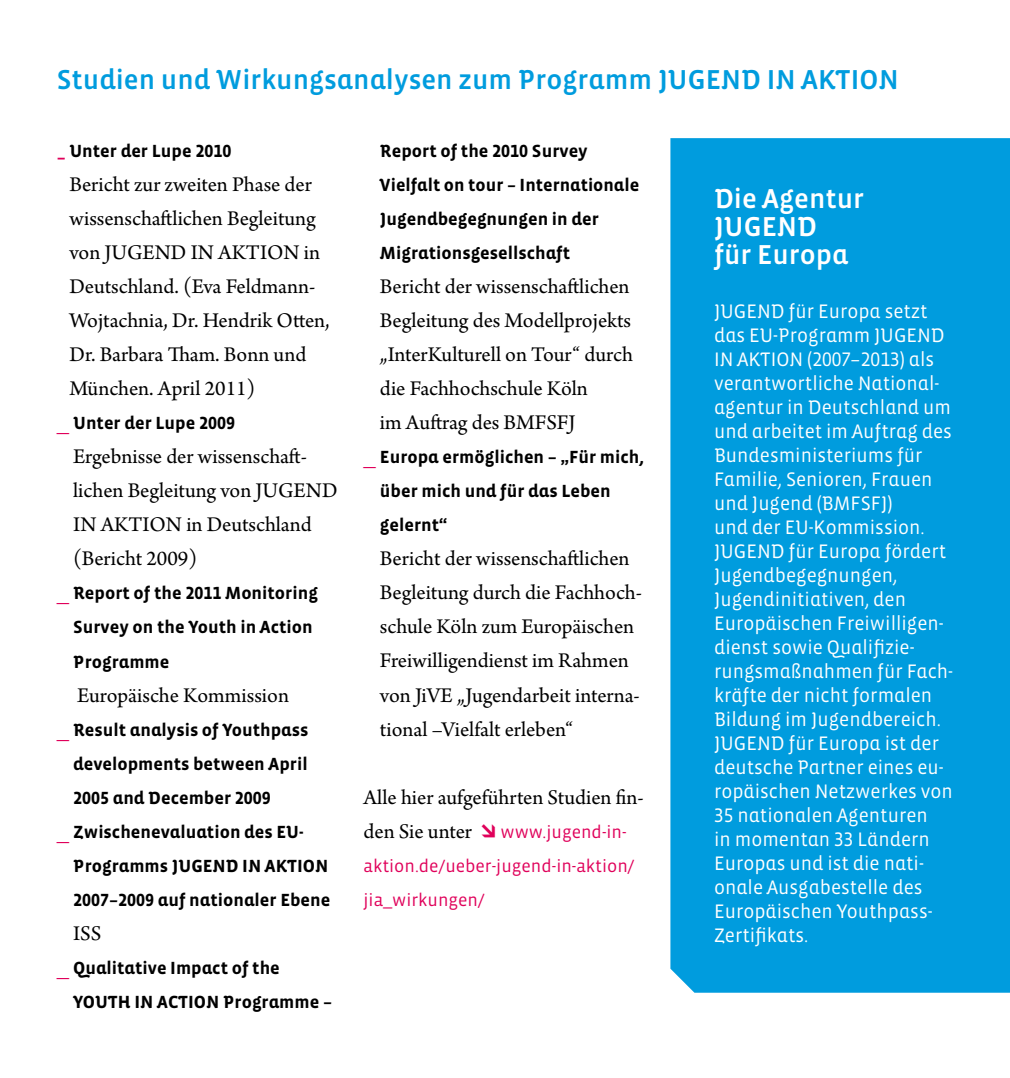
<style>
.page{position:relative;width:1010px;height:1078px;background:#fff}
.page>*{position:absolute;margin:0;border:0;box-sizing:border-box;transform-origin:0 0}
.t1{font:28px "Vista Sans Alt Med";color:#009cde}
.t2{font:28px/28px "Vista Sans Alt Med";color:#fff}
.t3{font:22px/34px "Arno Pro";color:#000}
.t4{font:20px/24px "Vista Sans Alt";color:#fff}
.t5{font:700 18px/34px "Vista Sans Alt";color:#000}
.t6{font:18px/34px "Vista Sans";color:#e0005a}
.s1{color:#e0005a}
.s2{font-family:"Arno Pro";font-weight:400;font-size:22px;color:#e0005a}
.s3{font-family:"Arno Pro";font-size:22px;color:#000}
</style>
<div class="page">
<div style="left:670px;top:138px;width:339px;height:854px;background:#009cde"></div>
<p class="t1" style="left:57px;top:65px;width:630px">Studien und Wirkungsanalysen zum Programm JUGEND</p>
<p class="t1" style="left:766px;top:65px;width:68px">IN AKTION</p>
<p class="t5" style="left:57px;top:134px;width:176px"><span class="s1">_</span> Unter der Lupe 2010</p>
<p class="t3" style="left:69px;top:169px;width:262px">Bericht zur zweiten Phase der wissenschaftlichen Begleitung von JUGEND IN AKTION in<br>Deutschland. (Eva Feldmann-<br>Wojtachnia, Dr. Hendrik Otten,<br>Dr. Barbara Tham. Bonn und<br>München. April 2011)</p>
<p class="t5" style="left:57px;top:406px;width:180px"><span class="s2">_</span> Unter der Lupe 2009</p>
<p class="t3" style="left:73px;top:441px;width:266px">Ergebnisse der wissenschaft&shy;lichen Begleitung von JUGEND<br>IN AKTION in Deutschland (Bericht 2009)</p>
<p class="t5" style="left:73px;top:576px;width:246px;text-indent:-16px"><span class="s2">_</span> Report of the 2011 Monitoring<br>Survey on the Youth in Action<br>Programme</p>
<p class="t3" style="left:77px;top:679px;width:213px">Europäische Kommission</p>
<p class="t5" style="left:57px;top:712px;width:253px"><span class="s2">_</span> Result analysis of Youthpass</p>
<p class="t5" style="left:73px;top:746px;width:236px">developments -between April</p>
<p class="t5" style="left:73px;top:780px;width:199px">2005 and December 2009</p>
<p class="t5" style="left:57px;top:814px;width:248px"><span class="s2">_</span> Zwischenevaluation des EU-</p>
<p class="t5" style="left:73px;top:848px;width:256px">Programms JUGEND IN AKTION</p>
<p class="t5" style="left:73px;top:882px;width:259px">2007–2009 auf nationaler Ebene</p>
<p class="t3" style="left:73px;top:917px;width:30px">ISS</p>
<p class="t5" style="left:73px;top:950px;width:260px;text-indent:-16px"><span class="s2">_</span> Qualitative Impact of the<br>YOUTH IN ACTION Programme –</p>
<p class="t5" style="left:380px;top:134px;width:261px">Report of the 2010 Survey<br>Vielfalt on tour – -Internationale<br>Jugendbegegnungen in der<br>Migrationsgesellschaft</p>
<p class="t3" style="left:380px;top:271px;width:254px">Bericht der wissenschaftlichen<br>Begleitung des Modellprojekts „InterKulturell on Tour“ durch die Fachhochschule Köln<br>im Auftrag des BMFSFJ</p>
<p class="t5" style="left:380px;top:440px;width:266px;text-indent:-16px"><span class="s2">_</span> Europa ermöglichen – „Für mich, über mich und für das Leben gelernt“</p>
<p class="t3" style="left:380px;top:543px;width:263px">Bericht der wissenschaftlichen<br>Begleitung durch die Fachhoch&shy;schule Köln zum Europäischen<br>Freiwilligendienst im Rahmen von JiVE „Jugendarbeit interna&shy;tional –Vielfalt erleben“</p>
<p class="t3" style="left:363px;top:781px;width:281px">Alle hier aufgeführten Studien fin-</p>
<p class="t6" style="left:363px;top:814px;width:272px"><span class="s3">den Sie unter</span> → www.jugend-in&shy;aktion.de/ueber-jugend-in-aktion/ jia_wirkungen/</p>
<p class="t2" style="left:713px;top:185px;width:151px">Die Agentur<br>JUGEND<br>für Europa</p>
<p class="t4" style="left:713px;top:299px;width:240px">JUGEND für Europa setzt das EU-Programm JUGEND<br>IN AKTION (2007–2013) als verantwortliche National&shy;agentur in Deutschland um und arbeitet im Auftrag des<br>Bundesministeriums für<br>Familie, Senioren, Frauen und Jugend (BMFSFJ)<br>und der EU-Kommission.<br>JUGEND für Europa fördert<br>Jugendbegegnungen,<br>Jugendinitiativen, den<br>Europäischen Freiwilligen&shy;dienst sowie Qualifizie&shy;rungsmaßnahmen für Fach&shy;kräfte der nicht formalen<br>Bildung im Jugendbereich.<br>JUGEND für Europa ist der deutsche Partner eines eu&shy;ropäischen Netzwerkes von<br>35 nationalen Agenturen<br>in momentan 33 Ländern<br>Europas und ist die nati&shy;onale Ausgabestelle des<br>Europäischen Youthpass-<br>Zertifikats.</p>
</div>
